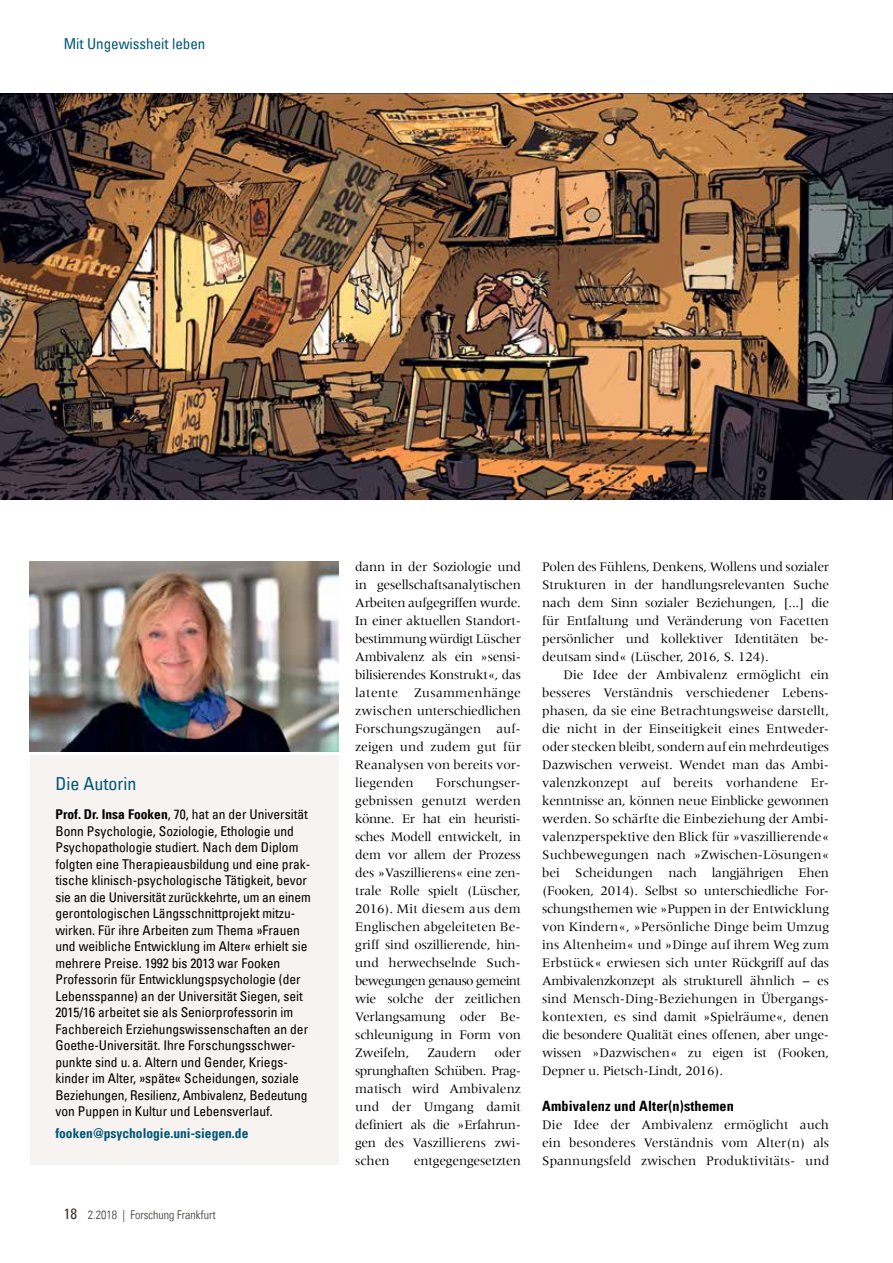
<style>
.page{position:relative;width:893px;height:1263px;background:#fff}
.page>*{position:absolute;margin:0;border:0;box-sizing:border-box;transform-origin:0 0}
.t1{font:condensed 18px "Univers Com 57";color:#005777}
.t2{font:condensed 15px "Univers Com 57";color:#005777}
.t3{font:14.25px "Univers Com 67 Bold Cond";letter-spacing:.01em;color:#000}
.t4{font:13.5px/18px "Meridien";letter-spacing:-.015em;color:#000}
.t5{font:condensed 13.5px/16.5px "Univers Com 57";color:#000}
.t6{font:13.5px "Univers Com 67 Bold Cond";color:#005777}
.t7{font:12px "Univers Com 47 Light Cond";color:#39342f}
.s1{font-family:"Univers Com 67 Bold Cond";font-stretch:normal}
.s2{font-family:"Univers Com 57";font-stretch:condensed;font-size:15px}
</style>
<div class="page">
<img style="left:0;top:94px;width:893px;height:405px">
<div style="left:30px;top:755px;width:308px;height:410px;background:#f7f3f0"></div>
<img style="left:30px;top:562px;width:308px;height:190px">
<p class="t2" style="left:64px;top:34px;width:143px">Mit Ungewissheit leben</p>
<h1 class="t1" style="left:55px;top:772px;width:82px">Die Autorin</h1>
<p class="t5" style="left:55px;top:806px;width:257px"><span class="s1">Prof. Dr. Insa Fooken</span>, 70, hat an der Universität Bonn Psychologie, Soziologie, Ethologie und Psychopathologie studiert. Nach dem Diplom folgten eine Therapieausbildung und eine prak&shy;tische klinisch-psychologische Tätigkeit, bevor sie an die Universität zurückkehrte, um an einem gerontologischen Längsschnittprojekt mitzu&shy;wirken. Für ihre Arbeiten zum Thema »Frauen und weibliche Entwicklung im Alter« erhielt sie mehrere Preise. 1992 bis 2013 war Fooken Professorin für Entwicklungspsychologie (der Lebensspanne) an der Universität Siegen, seit 2015/16 arbeitet sie als Seniorprofessorin im Fachbereich Erziehungswissenschaften an der Goethe-Universität. Ihre Forschungsschwer&shy;punkte sind u. a. Altern und Gender, Kriegs&shy;kinder im Alter, »späte« Scheidungen, soziale Beziehungen, Resilienz, Ambivalenz, Bedeutung von Puppen in Kultur und Lebensverlauf.</p>
<p class="t6" style="left:55px;top:1125px;width:194px">fooken@psychologie.uni-siegen.de</p>
<p class="t7" style="left:64px;top:1208px;width:153px"><span class="s2">18</span> 2.2018 | Forschung Frankfurt</p>
<p class="t4" style="left:355px;top:558px;width:167px">dann in der Soziologie und in gesellschaftsanalytischen<br>Arbeiten aufgegriffen wurde.<br>In einer aktuellen Standort&shy;bestimmung würdigt Lüscher<br>Ambivalenz als ein »sensi&shy;bilisierendes Konstrukt«, das latente Zusammenhänge zwischen unterschiedlichen<br>Forschungszugängen auf&shy;zeigen und zudem gut für<br>Reanalysen von bereits vor&shy;liegenden</p>
<p class="t4" style="left:355px;top:774px;width:167px;text-indent:81px">Forschungser&shy;gebnissen genutzt werden könne. Er hat ein heuristi&shy;sches Modell entwickelt, in dem vor allem der Prozess des »Vaszillierens« eine zen&shy;trale Rolle spielt (Lüscher,<br>2016). Mit diesem aus dem<br>Englischen abgeleiteten Be&shy;griff sind oszillierende, hin&shy;und herwechselnde Such&shy;bewegungen genauso gemeint wie solche der zeitlichen<br>Verlangsamung oder Be&shy;schleunigung in Form von<br>Zweifeln,</p>
<p class="t4" style="left:355px;top:1044px;width:167px;text-indent:139px">oder sprunghaften Schüben. Prag&shy;matisch wird Ambivalenz und der Umgang damit definiert als die »Erfahrun&shy;gen des Vaszillierens zwi&shy;schen</p>
<p class="t4" style="left:427px;top:1044px;width:51px">Zaudern</p>
<p class="t4" style="left:414px;top:1152px;width:108px">entgegengesetzten</p>
<p class="t4" style="left:542px;top:558px;width:289px">Polen des Fühlens, Denkens, Wollens und sozialer Strukturen in der handlungsrelevanten Suche nach dem Sinn sozialer Beziehungen, [...] die für Entfaltung und Veränderung von Facetten persönlicher und kollektiver Identitäten be&shy;deutsam sind« (Lüscher, 2016, S. 124).</p>
<p class="t4" style="left:542px;top:665px;width:289px;text-indent:21px">Die Idee der Ambivalenz ermöglicht ein besseres Verständnis verschiedener Lebens&shy;phasen, da sie eine Betrachtungsweise darstellt, die nicht in der Einseitigkeit eines Entweder&shy;oder stecken bleibt, sondern auf ein mehrdeutiges Dazwischen verweist. Wendet man das Ambi&shy;valenzkonzept auf bereits vorhandene Er&shy;kenntnisse an, können neue Einblicke gewonnen werden. So schärfte die Einbeziehung der Ambi&shy;valenzperspektive den Blick für »vaszillierende« Suchbewegungen nach »Zwischen- Lösungen« bei Scheidungen nach langjährigen Ehen (Fooken, 2014). Selbst so unterschiedliche For&shy;schungsthemen wie »Puppen in der Entwicklung von Kindern«, »Persönliche Dinge beim Umzug ins Altenheim« und »Dinge auf ihrem Weg zum Erbstück« erwiesen sich unter Rückgriff auf das Ambivalenzkonzept als strukturell ähnlich – es sind Mensch- Ding- Beziehungen in Übergangs&shy;kontexten, es sind damit »Spielräume«, denen die besondere Qualität eines offenen, aber unge&shy;wissen »Dazwischen« zu eigen ist (Fooken, Depner u. Pietsch-Lindt, 2016).</p>
<p class="t3" style="left:542px;top:1097px;width:193px">Ambivalenz und Alter(n)sthemen</p>
<p class="t4" style="left:542px;top:1116px;width:289px;text-align:justify">Die Idee der Ambivalenz ermöglicht auch ein besonderes Verständnis vom Alter(n) als Spannungsfeld zwischen Produktivitäts- und</p>
</div>
